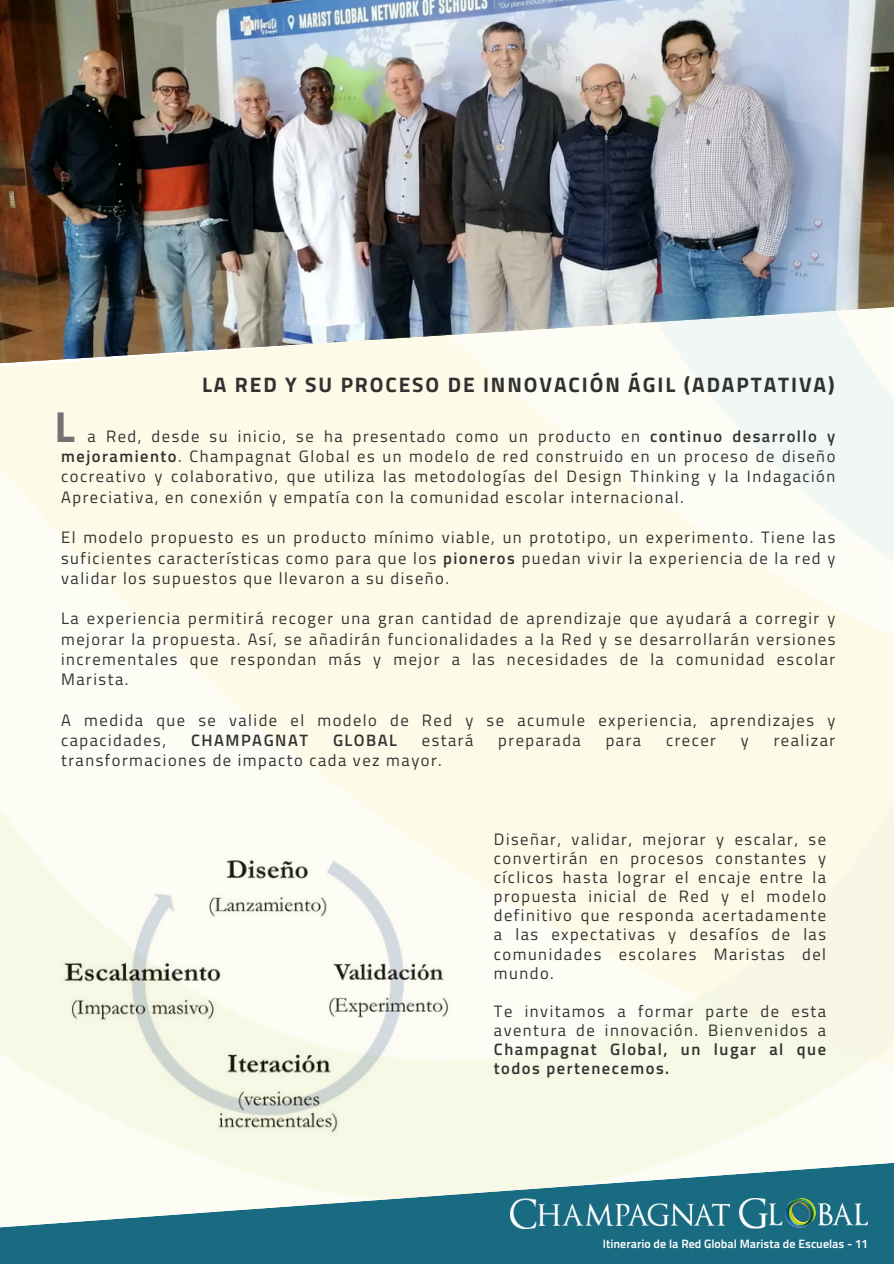
<style>
.page{position:relative;width:894px;height:1264px;background:#fff}
.page>*{position:absolute;margin:0;border:0;box-sizing:border-box;transform-origin:0 0}
.t1{font:700 43.5px "Titillium Web";color:#737373}
.t2{font:700 21px "Titillium Web";letter-spacing:.09em;color:#323131}
.t3{font:16.5px/19.2px "Titillium Web";letter-spacing:.09em;color:#323131;text-align:justify}
.t4{font:600 16.5px "Titillium Web";letter-spacing:.09em;color:#323131}
.t5{font:12px "Titillium Text 25 L 800 wt";color:#fff}
.s1{font-weight:600}
</style>
<div class="page">
<img style="left:0;top:0;width:893px;height:298px">
<img style="left:0;top:298px;width:893px;height:863px">
<svg style="left:0;top:1161px;width:893px;height:102px;fill:#196b81"></svg>
<img style="left:511px;top:1198px;width:356px;height:30px">
<img style="left:784px;top:1198px;width:31px;height:29px">
<p class="t2" style="left:202px;top:368px;width:634px">LA RED Y SU PROCESO DE INNOVACIÓN ÁGIL (ADAPTATIVA)</p>
<p class="t3" style="left:61px;top:425px;width:775px;line-height:20.2px;text-indent:26px">a Red, desde su inicio, se ha presentado como un producto en <span class="s1">continuo desarrollo y mejoramiento</span>. Champagnat Global es un modelo de red construido en un proceso de diseño cocreativo y colaborativo, que utiliza las metodologías del Design Thinking y la Indagación Apreciativa, en conexión y empatía con la comunidad escolar internacional.</p>
<h1 class="t3" style="left:61px;top:527px;width:775px;line-height:20.2px">El modelo propuesto es un producto mínimo viable, un prototipo, un experimento. Tiene las suficientes características como para que los <span class="s1">pioneros</span> puedan vivir la experiencia de la red y validar los supuestos que llevaron a su diseño.</h1>
<p class="t3" style="left:61px;top:608px;width:775px;line-height:20.2px">La experiencia permitirá recoger una gran cantidad de aprendizaje que ayudará a corregir y mejorar la propuesta. Así, se añadirán funcionalidades a la Red y se desarrollarán versiones incrementales que respondan más y mejor a las necesidades de la comunidad escolar Marista.</p>
<h2 class="t3" style="left:61px;top:709px;width:775px;line-height:20.2px">A medida que se valide el modelo de Red y se acumule experiencia, aprendizajes y capacidades,</h2>
<h2 class="t1" style="left:54px;top:392px;width:22px">L</h2>
<h2 class="t4" style="left:191px;top:727px;width:118px">CHAMPAGNAT</h2>
<h2 class="t4" style="left:333px;top:727px;width:65px">GLOBAL</h2>
<h2 class="t3" style="left:422px;top:730px;width:53px">estará</h2>
<h2 class="t3" style="left:498px;top:730px;width:84px">preparada</h2>
<h2 class="t3" style="left:605px;top:730px;width:37px">para</h2>
<h2 class="t3" style="left:666px;top:730px;width:51px">crecer</h2>
<h2 class="t3" style="left:740px;top:730px;width:9px">y</h2>
<h2 class="t3" style="left:773px;top:730px;width:63px">realizar</h2>
<h2 class="t3" style="left:61px;top:750px;width:382px">transformaciones de impacto cada vez mayor.</h2>
<h2 class="t3" style="left:494px;top:829px;width:333px">Diseñar, validar, mejorar y escalar, se convertirán en procesos constantes y cíclicos hasta lograr el encaje entre la propuesta inicial de Red y el modelo definitivo que responda acertadamente a las expectativas y desafíos de las comunidades escolares Maristas del mundo.</h2>
<h2 class="t3" style="left:494px;top:1001px;width:333px">Te invitamos a formar parte de esta aventura de innovación. Bienvenidos a <span class="s1">Champagnat Global, un lugar al que todos pertenecemos.</span></h2>
<p class="t5" style="left:602px;top:1237px;width:266px">Itinerario de la Red Global Marista de Escuelas - 11</p>
</div>
